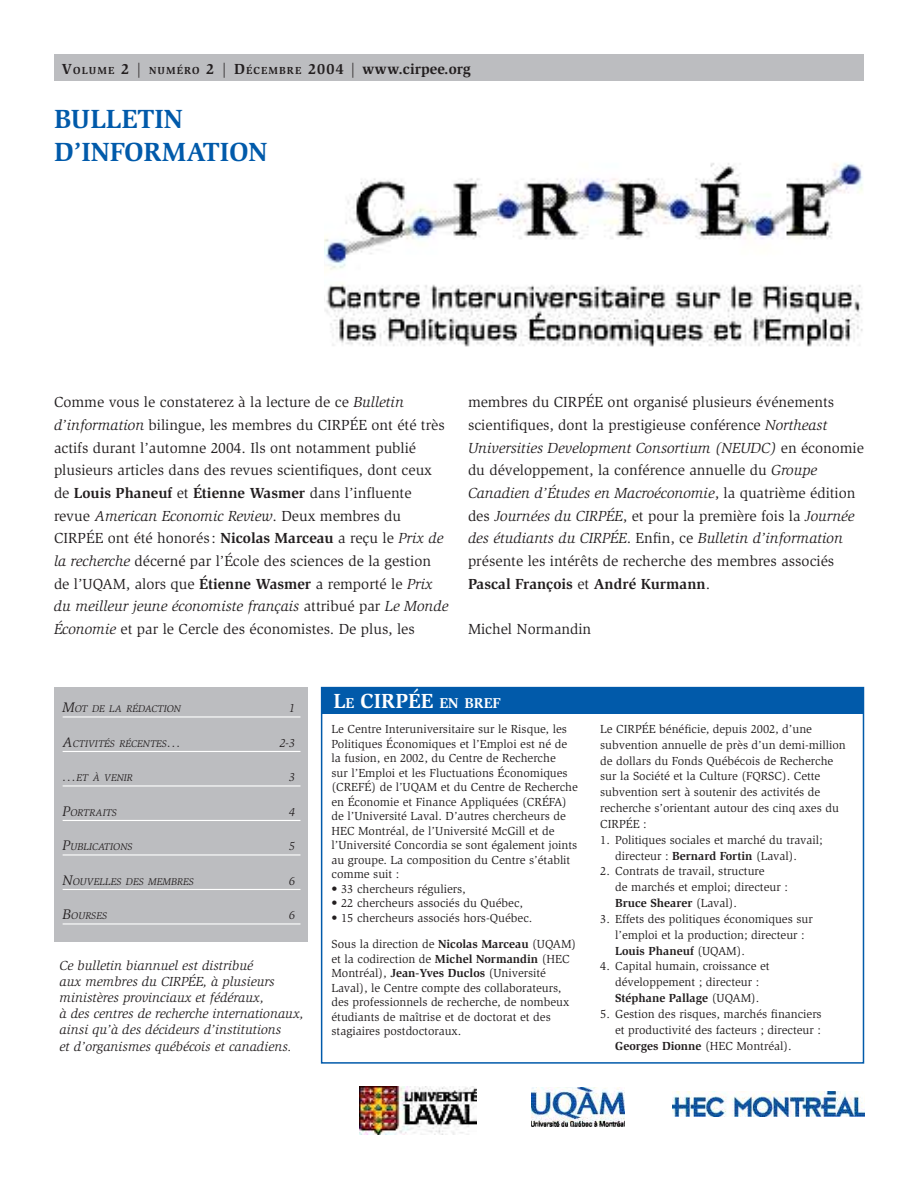
<style>
.page{position:relative;width:918px;height:1188px;background:#fff}
.page>*{position:absolute;margin:0;border:0;box-sizing:border-box;transform-origin:0 0}
.t1{font:700 27px/33px "Slimbach";color:#015aaa}
.t2{font:700 21px "Slimbach";color:#fff}
.t3{font:15px/22.6px "Slimbach";color:#231f20}
.t4{font:700 15px "Slimbach";color:#231f20}
.t5{font:italic 13.5px/16.2px "Slimbach";color:#231f20}
.t6{font:12px/14.5px "Slimbach";color:#231f20}
.t7{font:italic 12px "Slimbach";color:#231f20}
.t8{font:italic 9.9px "Slimbach";letter-spacing:.015em;color:#231f20}
.s1{font-size:10.5px}
.s2{font-style:italic}
.s3{font-weight:700}
.s4{font-size:14.25px}
.s5{font-size:14.7px}
</style>
<div class="page">
<img style="left:324px;top:163px;width:539px;height:184px">
<div style="left:54px;top:54px;width:810px;height:27px;background:#bcbdc0"></div>
<div style="left:54px;top:687px;width:253px;height:255px;background:#bcbdc0"></div>
<hr style="left:63px;top:716px;width:237px;height:2px;background:#fff">
<hr style="left:63px;top:751px;width:237px;height:1px;background:#fff">
<hr style="left:63px;top:785px;width:237px;height:2px;background:#fff">
<hr style="left:63px;top:820px;width:237px;height:1px;background:#fff">
<hr style="left:63px;top:854px;width:237px;height:2px;background:#fff">
<hr style="left:63px;top:889px;width:237px;height:1px;background:#fff">
<hr style="left:63px;top:923px;width:237px;height:2px;background:#fff">
<div style="left:321px;top:687px;width:543px;height:27px;background:#015aaa"></div>
<img style="left:672px;top:1092px;width:193px;height:25px">
<img style="left:532px;top:1087px;width:92px;height:39px">
<img style="left:360px;top:1087px;width:117px;height:48px">
<p class="t4" style="left:62px;top:60px;width:411px">V<span class="s1">OLUME</span> 2 | <span class="s1">NUMÉRO</span> 2 | D<span class="s1">ÉCEMBRE</span> 2004 | www.cirpee.org</p>
<h1 class="t1" style="left:54px;top:103px;width:215px">BULLETIN<br>D’INFORMATION</h1>
<p class="t3" style="left:54px;top:391px;width:396px">Comme vous le constaterez à la lecture de ce <span class="s2">Bulletin d’information</span> bilingue, les membres du CIRPÉE ont été très actifs durant l’automne 2004. Ils ont notamment publié plusieurs articles dans des revues scientifiques, dont ceux de <span class="s3">Louis Phaneuf</span> et <span class="s3">Étienne Wasmer</span> dans l’influente revue <span class="s2">American Economic Review</span>. Deux membres du CIRPÉE ont été honorés : <span class="s3">Nicolas Marceau</span> a reçu le <span class="s2">Prix de la recherche</span> décerné par l’École des sciences de la gestion de l’UQAM, alors que <span class="s3">Étienne Wasmer</span> a remporté le <span class="s2">Prix du meilleur jeune économiste français</span> attribué par <span class="s2">Le Monde Économie</span> et par le Cercle des économistes. De plus, les</p>
<p class="t3" style="left:468px;top:391px;width:398px">membres du CIRPÉE ont organisé plusieurs événements scientifiques, dont la prestigieuse conférence <span class="s2">Northeast Universities Development Consortium (NEUDC)</span> en économie du développement, la conférence annuelle du <span class="s2">Groupe Canadien d’Études en Macroéconomie</span>, la quatrième édition des <span class="s2">Journées du CIRPÉE</span>, et pour la première fois la <span class="s2">Journée des étudiants du CIRPÉE</span>. Enfin, ce <span class="s2">Bulletin d’information </span>présente les intérêts de recherche des membres associés <span class="s3">Pascal François</span> et <span class="s3">André Kurmann</span>.</p>
<p class="t3" style="left:468px;top:618px;width:125px">Michel Normandin</p>
<p class="t8" style="left:63px;top:703px;width:120px"><span class="s4">M</span>OT DE LA RÉDACTION</p>
<p class="t7" style="left:289px;top:701px;width:8px">1</p>
<p class="t8" style="left:63px;top:738px;width:120px"><span class="s4">A</span>CTIVITÉS RÉCENTES<span class="s4">…</span></p>
<p class="t7" style="left:279px;top:736px;width:17px">2-3</p>
<p class="t8" style="left:63px;top:772px;width:72px"><span class="s4">…</span>ET À VENIR</p>
<p class="t7" style="left:289px;top:770px;width:8px">3</p>
<p class="t8" style="left:63px;top:807px;width:56px"><span class="s4">P</span>ORTRAITS</p>
<p class="t7" style="left:289px;top:805px;width:8px">4</p>
<p class="t8" style="left:63px;top:841px;width:71px"><span class="s4">P</span>UBLICATIONS</p>
<p class="t7" style="left:289px;top:839px;width:8px">5</p>
<p class="t8" style="left:63px;top:876px;width:133px"><span class="s4">N</span>OUVELLES DES MEMBRES</p>
<p class="t7" style="left:289px;top:874px;width:8px">6</p>
<p class="t8" style="left:63px;top:910px;width:46px"><span class="s4">B</span>OURSES</p>
<p class="t7" style="left:289px;top:908px;width:8px">6</p>
<p class="t5" style="left:60px;top:957px;width:246px">Ce bulletin biannuel est distribué<br>aux membres du CIRPÉE, à plusieurs ministères provinciaux et fédéraux,<br>à des centres de recherche internationaux, ainsi qu’à des décideurs d’institutions<br>et d’organismes québécois et canadiens.</p>
<h2 class="t2" style="left:334px;top:688px;width:169px">L<span class="s5">E</span> CIRPÉE <span class="s5">EN BREF</span></h2>
<p class="t6" style="left:332px;top:722px;width:248px">Le Centre Interuniversitaire sur le Risque, les Politiques Économiques et l’Emploi est né de la fusion, en 2002, du Centre de Recherche<br>sur l’Emploi et les Fluctuations Économiques (CREFÉ) de l’UQAM et du Centre de Recherche en Économie et Finance Appliquées (CRÉFA) de l’Université Laval. D’autres chercheurs de HEC Montréal, de l’Université McGill et de l’Université Concordia se sont également joints au groupe. La composition du Centre s’établit comme suit :</p>
<p class="t6" style="left:332px;top:881px;width:136px">• 33 chercheurs réguliers,</p>
<p class="t6" style="left:332px;top:896px;width:193px">• 22 chercheurs associés du Québec,</p>
<p class="t6" style="left:332px;top:910px;width:202px">• 15 chercheurs associés hors-Québec.</p>
<p class="t6" style="left:332px;top:937px;width:246px">Sous la direction de <span class="s3">Nicolas Marceau</span> (UQAM) et la codirection de <span class="s3">Michel Normandin</span> (HEC Montréal), <span class="s3">Jean-Yves Duclos</span> (Université Laval), le Centre compte des collaborateurs, des professionnels de recherche, de nombeux étudiants de maîtrise et de doctorat et des stagiaires postdoctoraux.</p>
<p class="t6" style="left:600px;top:721px;width:247px;line-height:15.8px">Le CIRPÉE bénéficie, depuis 2002, d’une subvention annuelle de près d’un demi-million de dollars du Fonds Québécois de Recherche sur la Société et la Culture (FQRSC). Cette subvention sert à soutenir des activités de recherche s’orientant autour des cinq axes du CIRPÉE :</p>
<p class="t6" style="left:615px;top:832px;width:209px;line-height:15.9px;text-indent:-15px">1. Politiques sociales et marché du travail; directeur : <span class="s3">Bernard Fortin</span> (Laval).</p>
<p class="t6" style="left:615px;top:864px;width:174px;line-height:15.8px;text-indent:-15px">2. Contrats de travail, structure<br>de marchés et emploi; directeur :<br><span class="s3">Bruce Shearer</span> (Laval).</p>
<p class="t6" style="left:615px;top:911px;width:199px;line-height:15.8px;text-indent:-15px">3. Effets des politiques économiques sur l’emploi et la production; directeur :<br><span class="s3">Louis Phaneuf</span> (UQAM).</p>
<p class="t6" style="left:600px;top:959px;width:171px;line-height:15.8px;text-align:center">4. Capital humain, croissance et développement ; directeur :<br><span class="s3">Stéphane Pallage</span> (UQAM).</p>
<p class="t6" style="left:615px;top:1006px;width:208px;line-height:15.8px;text-align:justify;text-indent:-15px">5. Gestion des risques, marchés financiers et productivité des facteurs ; directeur :<br><span class="s3">Georges Dionne</span> (HEC Montréal).</p>
</div>
